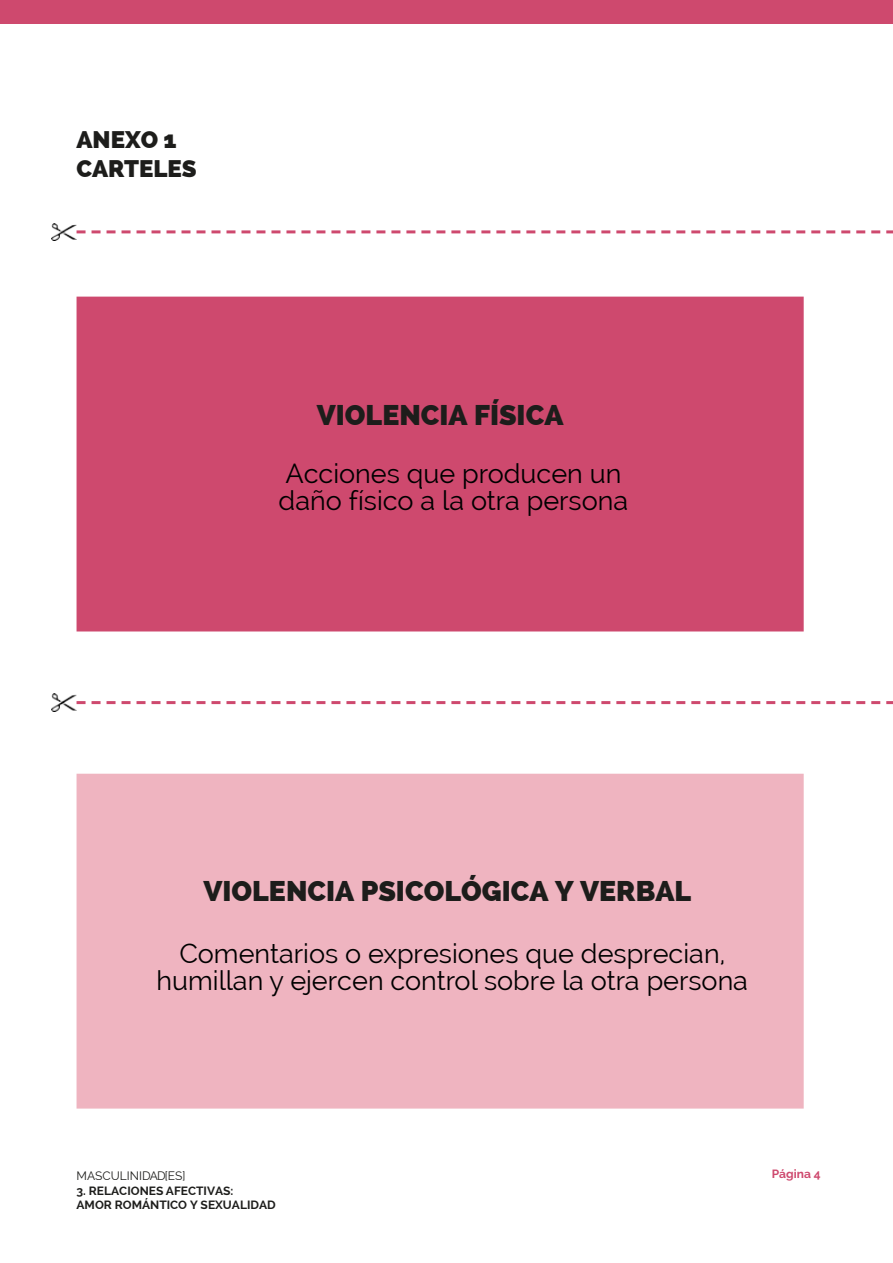
<style>
.page{position:relative;width:893px;height:1263px;background:#fff}
.page>*{position:absolute;margin:0;border:0;box-sizing:border-box;transform-origin:0 0}
.t1{font:800 28.5px "Raleway";color:#1d1d1b}
.t2{font:27px/27px "Raleway";color:#000}
.t3{font:800 24px/28.8px "Raleway";color:#1d1d1b}
.t4{font:700 12px/14.4px "Raleway";color:#1d1d1b}
.t5{font:12px "Raleway";color:#1d1d1b}
.t6{font:700 12px "Raleway";color:#ce496e}
</style>
<div class="page">
<div style="left:0;top:0;width:893px;height:23px;background:#ce496e"></div>
<div style="left:77px;top:297px;width:727px;height:334px;background:#ce496e"></div>
<img style="left:52px;top:223px;width:25px;height:18px">
<svg style="left:77px;top:230px;width:816px;height:3px"></svg>
<img style="left:52px;top:694px;width:25px;height:17px">
<svg style="left:77px;top:701px;width:816px;height:3px"></svg>
<div style="left:77px;top:774px;width:727px;height:334px;background:#efb4c0"></div>
<p class="t3" style="left:77px;top:125px;width:122px">ANEXO 1<br>CARTELES</p>
<p class="t1" style="left:317px;top:399px;width:248px">VIOLENCIA FÍSICA</p>
<p class="t2" style="left:279px;top:460px;width:351px">Acciones que producen un daño físico a la otra persona</p>
<p class="t1" style="left:203px;top:874px;width:489px">VIOLENCIA PSICOLÓGICA Y VERBAL</p>
<p class="t2" style="left:156px;top:940px;width:593px;text-align:center">Comentarios o expresiones que desprecian, humillan y ejercen control sobre la otra persona</p>
<p class="t5" style="left:77px;top:1169px;width:111px">MASCULINIDAD[ES]</p>
<p class="t4" style="left:77px;top:1183px;width:201px">3. RELACIONES AFECTIVAS:<br>AMOR ROMÁNTICO Y SEXUALIDAD</p>
<p class="t6" style="left:772px;top:1167px;width:50px">Página 4</p>
</div>
